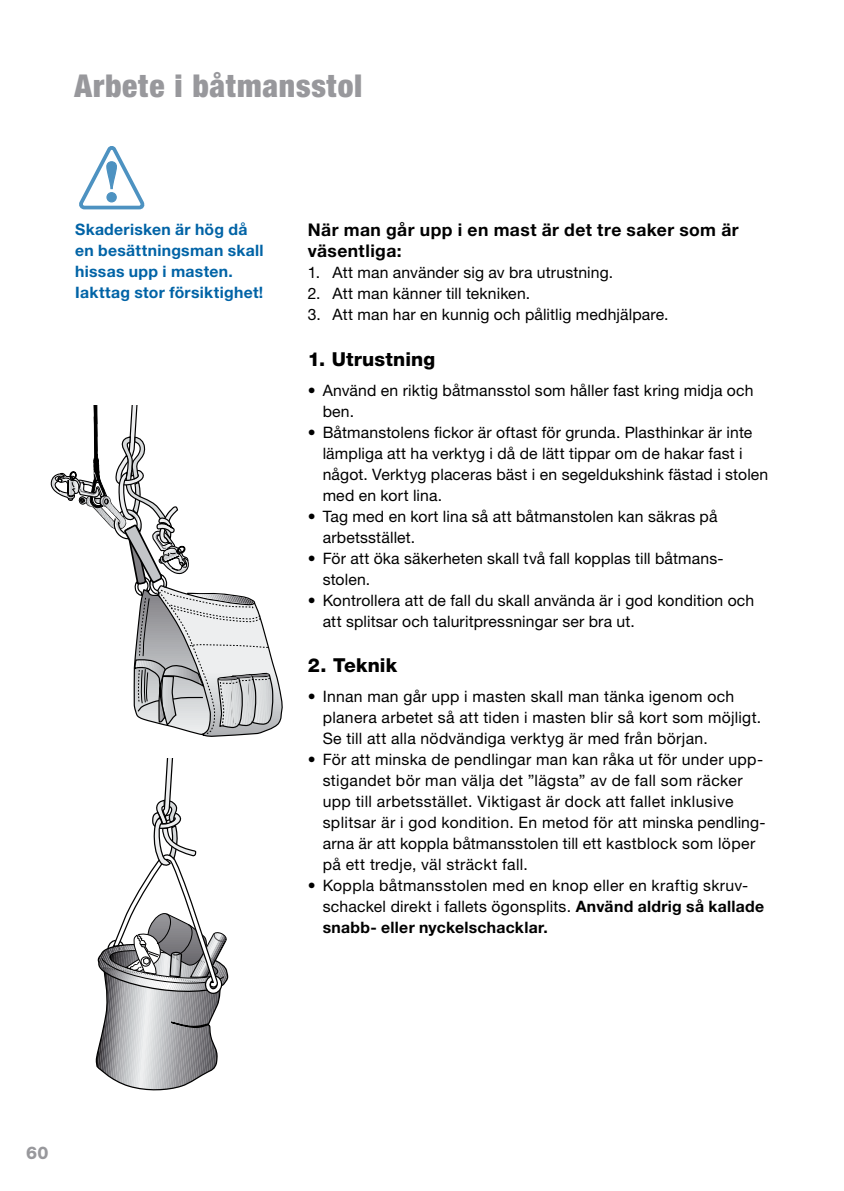
<style>
.page{position:relative;width:844px;height:1191px;background:#fff}
.page>*{position:absolute;margin:0;border:0;box-sizing:border-box;transform-origin:0 0}
.Huvudrubrik_vänster{font:900 condensed 31.5px "Helvetica Neue LT Pro";letter-spacing:.025em;color:#98989c}
.Rubrik_mellan{font:800 19.25px "Helvetica Neue LT Pro";letter-spacing:.005em;color:#000}
.Brödtext{font:700 17.5px/21px "Helvetica Neue LT Pro";letter-spacing:.025em;color:#000}
.Pagina{font:800 17.5px "Helvetica Neue LT Pro";color:#98989c}
.Brödtext_punktform{font:15.75px/21px "Helvetica Neue LT Pro";letter-spacing:.015em;color:#000}
.Brödtext_sifferform{font:15.75px "Helvetica Neue LT Pro";letter-spacing:.01em;color:#000}
.Brödtext-2{font:700 15.75px/21px "Helvetica Neue LT Pro";letter-spacing:.02em;color:#0063a6}
.s1{font-weight:700}
</style>
<div class="page">
<svg style="left:79px;top:147px;width:65px;height:62px"></svg>
<svg style="left:50px;top:405px;width:233px;height:686px"></svg>
<p class="Huvudrubrik_vänster" style="left:74px;top:67px;width:289px">Arbete i båtmansstol</p>
<p class="Brödtext-2" style="left:75px;top:219px;width:190px">Skaderisken är hög då en besättningsman skall hissas upp i masten.<br>Iakttag stor försiktighet!</p>
<p class="Brödtext" style="left:308px;top:219px;width:432px">När man går upp i en mast är det tre saker som är väsentliga:</p>
<p class="Brödtext_sifferform" style="left:308px;top:263px;width:307px">1. Att man använder sig av bra utrustning.</p>
<p class="Brödtext_sifferform" style="left:308px;top:284px;width:224px">2. Att man känner till tekniken.</p>
<p class="Brödtext_sifferform" style="left:308px;top:305px;width:362px">3. Att man har en kunnig och pålitlig medhjälpare.</p>
<p class="Rubrik_mellan" style="left:308px;top:347px;width:129px">1. Utrustning</p>
<p class="Brödtext_punktform" style="left:322px;top:379px;width:432px;text-indent:-15px">• Använd en riktig båtmansstol som håller fast kring midja och ben.</p>
<p class="Brödtext_punktform" style="left:322px;top:421px;width:447px;text-indent:-15px">• Båtmanstolens fickor är oftast för grunda. Plasthinkar är inte lämpliga att ha verktyg i då de lätt tippar om de hakar fast i något. Verktyg placeras bäst i en segeldukshink fästad i stolen med en kort lina.</p>
<p class="Brödtext_punktform" style="left:322px;top:505px;width:396px;text-indent:-15px">• Tag med en kort lina så att båtmanstolen kan säkras på arbetsstället.</p>
<p class="Brödtext_punktform" style="left:322px;top:547px;width:401px;text-indent:-15px">• För att öka säkerheten skall två fall kopplas till båtmans&shy;stolen.</p>
<p class="Brödtext_punktform" style="left:322px;top:589px;width:433px;text-indent:-15px">• Kontrollera att de fall du skall använda är i god kondition och att splitsar och taluritpressningar ser bra ut.</p>
<p class="Rubrik_mellan" style="left:308px;top:654px;width:91px">2. Teknik</p>
<p class="Brödtext_punktform" style="left:322px;top:686px;width:440px;text-indent:-15px">• Innan man går upp i masten skall man tänka igenom och planera arbetet så att tiden i masten blir så kort som möjligt.<br>Se till att alla nödvändiga verktyg är med från början.</p>
<p class="Brödtext_punktform" style="left:322px;top:749px;width:442px;text-indent:-15px">• För att minska de pendlingar man kan råka ut för under upp&shy;stigandet bör man välja det ”lägsta” av de fall som räcker upp till arbetsstället. Viktigast är dock att fallet inklusive splitsar är i god kondition. En metod för att minska pendling&shy;arna är att koppla båtmansstolen till ett kastblock som löper på ett tredje, väl sträckt fall.</p>
<p class="Brödtext_punktform" style="left:322px;top:875px;width:443px;text-indent:-15px">• Koppla båtmansstolen med en knop eller en kraftig skruv&shy;schackel direkt i fallets ögonsplits. <span class="s1">Använd aldrig så kallade snabb- eller nyckelschacklar.</span></p>
<p class="Pagina" style="left:26px;top:1142px;width:24px">60</p>
</div>
